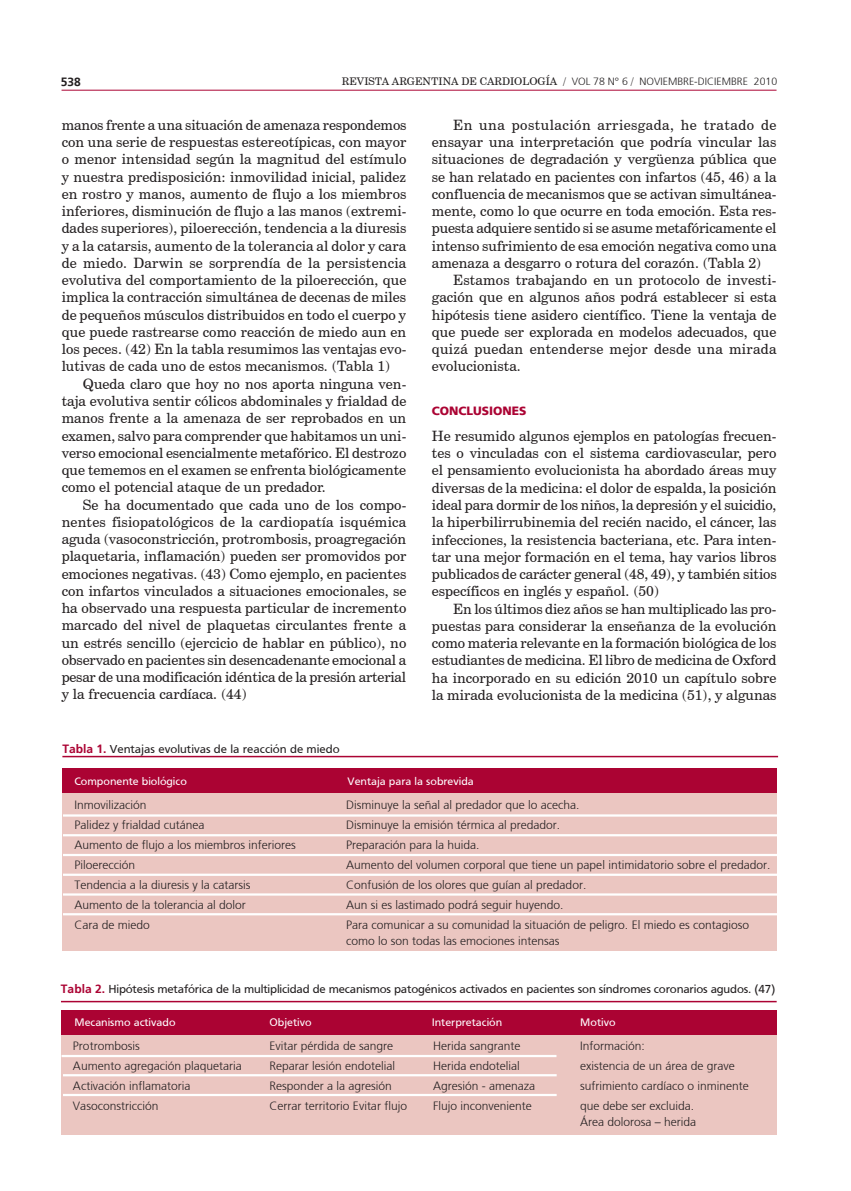
<style>
.page{position:relative;width:851px;height:1191px;background:#fff}
.page>*{position:absolute;margin:0;border:0;box-sizing:border-box;transform-origin:0 0}
.texto{font:14.25px/17.2px "Century Schoolbook BT";color:#231f20;text-align:justify}
.tabla{font:300 12px/15.8px "Frutiger";color:#231f20}
.tabla_tit{font:12px "Frutiger";letter-spacing:-.015em;color:#231f20}
.subtit{font:900 12px "Frutiger";color:#ab0333}
.t1{font:700 12px "Frutiger";color:#231f20}
.tabla_tit-2{font:11.25px "Frutiger";color:#fff}
.tabla_cab_negro{font:11.25px "Frutiger";color:#fff}
.t2{font:10.5px "Century Schoolbook BT";color:#231f20}
.s1{font-family:"Frutiger";font-weight:300}
.s2{font-weight:700;color:#ab0333}
</style>
<div class="page">
<hr style="left:62px;top:90px;width:714px;height:1px;background:#ab0333">
<div style="left:61px;top:1009px;width:715px;height:27px;background:#ab0333"></div>
<div style="left:61px;top:1035px;width:715px;height:99px;background:#ebc6c1"></div>
<hr style="left:61px;top:1000px;width:715px;height:2px;background:#ab0333">
<hr style="left:62px;top:1055px;width:494px;height:2px;background:#fff">
<div style="left:62px;top:768px;width:715px;height:26px;background:#ab0333"></div>
<div style="left:62px;top:793px;width:714px;height:158px;background:#ebc6c1"></div>
<hr style="left:62px;top:756px;width:716px;height:1px;background:#ab0333">
<hr style="left:63px;top:814px;width:720px;height:2px;background:#fff">
<hr style="left:63px;top:834px;width:720px;height:2px;background:#fff">
<hr style="left:63px;top:854px;width:720px;height:2px;background:#fff">
<hr style="left:63px;top:873px;width:720px;height:3px;background:#fff">
<hr style="left:63px;top:893px;width:717px;height:2px;background:#fff">
<hr style="left:63px;top:913px;width:717px;height:2px;background:#fff">
<hr style="left:63px;top:1074px;width:493px;height:2px;background:#fff">
<hr style="left:63px;top:1093px;width:493px;height:3px;background:#fff">
<p class="t1" style="left:61px;top:75px;width:22px">538</p>
<p class="t2" style="left:342px;top:75px;width:436px">REVISTA ARGENTINA DE CARDIOLOGÍA / <span class="s1">VOL 78 N° 6</span> / <span class="s1">novieMBRE-diciem BRE 2010</span></p>
<p class="texto" style="left:62px;top:116px;width:346px">manos frente a una situación de amenaza respondemos con una serie de respuestas estereotípicas, con mayor o menor intensidad según la magnitud del estímulo y nuestra predisposición: inmovilidad inicial, palidez en rostro y manos, aumento de flujo a los miembros inferiores, disminución de flujo a las manos (extremi&shy;dades superiores), piloerección, tendencia a la diuresis y a la catarsis, aumento de la tolerancia al dolor y cara de miedo. Darwin se sorprendía de la persistencia evolutiva del comportamiento de la piloerección, que implica la contracción simultánea de decenas de miles de pequeños músculos distribuidos en todo el cuerpo y que puede rastrearse como reacción de miedo aun en los peces. (42) En la tabla resumimos las ventajas evo&shy;lutivas de cada uno de estos mecanismos. (Tabla 1)</p>
<p class="texto" style="left:62px;top:375px;width:346px;text-indent:21px">Queda claro que hoy no nos aporta ninguna ven&shy;taja evolutiva sentir cólicos abdominales y frialdad de manos frente a la amenaza de ser reprobados en un examen, salvo para comprender que habitamos un uni&shy;verso emocional esencialmente metafórico. El destrozo que tememos en el examen se enfrenta biológicamente como el potencial ataque de un predador.</p>
<p class="texto" style="left:62px;top:495px;width:346px;text-indent:21px">Se ha documentado que cada uno de los compo&shy;nentes fisiopatológicos de la cardiopatía isquémica aguda (vasoconstricción, protrombosis, proagregación plaquetaria, inflamación) pueden ser promovidos por emociones negativas. (43) Como ejemplo, en pacientes con infartos vinculados a situaciones emocionales, se ha observado una respuesta particular de incremento marcado del nivel de plaquetas circulantes frente a un estrés sencillo (ejercicio de hablar en público), no observado en pacientes sin desencadenante emocional a pesar de una modificación idéntica de la presión arterial y la frecuencia cardíaca. (44)</p>
<p class="texto" style="left:432px;top:116px;width:346px;text-indent:21px">En una postulación arriesgada, he tratado de ensayar una interpretación que podría vincular las situaciones de degradación y vergüenza pública que se han relatado en pacientes con infartos (45, 46) a la confluencia de mecanismos que se activan simultánea&shy;mente, como lo que ocurre en toda emoción. Esta res&shy;puesta adquiere sentido si se asume metafóricamente el intenso sufrimiento de esa emoción negativa como una amenaza a desgarro o rotura del corazón. (Tabla 2)</p>
<p class="texto" style="left:432px;top:271px;width:346px;text-indent:21px">Estamos trabajando en un protocolo de investi&shy;gación que en algunos años podrá establecer si esta hipótesis tiene asidero científico. Tiene la ventaja de que puede ser explorada en modelos adecuados, que quizá puedan entenderse mejor desde una mirada evolucionista.</p>
<p class="subtit" style="left:432px;top:404px;width:96px">CONCLUSIONES</p>
<p class="texto" style="left:432px;top:427px;width:346px">He resumido algunos ejemplos en patologías frecuen&shy;tes o vinculadas con el sistema cardiovascular, pero el pensamiento evolucionista ha abordado áreas muy diversas de la medicina: el dolor de espalda, la posición ideal para dormir de los niños, la depresión y el suicidio, la hiperbilirrubinemia del recién nacido, el cáncer, las infecciones, la resistencia bacteriana, etc. Para inten&shy;tar una mejor formación en el tema, hay varios libros publicados de carácter general (48, 49), y también sitios específicos en inglés y español. (50)</p>
<p class="texto" style="left:432px;top:599px;width:346px;text-indent:21px">En los últimos diez años se han multiplicado las pro&shy;puestas para considerar la enseñanza de la evolución como materia relevante en la formación biológica de los estudiantes de medicina. El libro de medicina de Oxford ha incorporado en su edición 2010 un capítulo sobre la mirada evolucionista de la medicina (51), y algunas</p>
<p class="tabla_tit" style="left:62px;top:742px;width:279px"><span class="s2">Tabla 1.</span> Ventajas evolutivas de la reacción de miedo</p>
<p class="tabla_cab_negro" style="left:74px;top:775px;width:114px">Componente biológico</p>
<p class="tabla_cab_negro" style="left:347px;top:775px;width:128px">Ventaja para la sobrevida</p>
<p class="tabla" style="left:74px;top:797px;width:73px">Inmovilización</p>
<p class="tabla" style="left:346px;top:797px;width:235px">Disminuye la señal al predador que lo acecha.</p>
<p class="tabla" style="left:74px;top:817px;width:131px">Palidez y frialdad cutánea</p>
<p class="tabla" style="left:346px;top:817px;width:216px">Disminuye la emisión térmica al predador.</p>
<p class="tabla" style="left:74px;top:837px;width:223px">Aumento de flujo a los miembros inferiores</p>
<p class="tabla" style="left:346px;top:837px;width:135px">Preparación para la huida.</p>
<p class="tabla" style="left:74px;top:857px;width:62px">Piloerección</p>
<p class="tabla" style="left:346px;top:857px;width:426px">Aumento del volumen corporal que tiene un papel intimidatorio sobre el predador.</p>
<p class="tabla" style="left:74px;top:877px;width:178px">Tendencia a la diuresis y la catarsis</p>
<p class="tabla" style="left:346px;top:877px;width:242px">Confusión de los olores que guían al predador.</p>
<p class="tabla" style="left:74px;top:897px;width:173px">Aumento de la tolerancia al dolor</p>
<p class="tabla" style="left:346px;top:897px;width:219px">Aun si es lastimado podrá seguir huyendo.</p>
<p class="tabla" style="left:74px;top:917px;width:77px">Cara de miedo</p>
<p class="tabla" style="left:346px;top:917px;width:404px">Para comunicar a su comunidad la situación de peligro. El miedo es contagioso como lo son todas las emociones intensas</p>
<p class="tabla_tit" style="left:61px;top:982px;width:715px"><span class="s2">Tabla 2.</span> Hipótesis metafórica de la multiplicidad de mecanismos patogénicos activados en pacientes son síndromes coronarios agudos. (47)</p>
<p class="tabla_tit-2" style="left:74px;top:1015px;width:102px">Mecanismo activado</p>
<p class="tabla_tit-2" style="left:269px;top:1015px;width:44px">Objetivo</p>
<p class="tabla_tit-2" style="left:431px;top:1015px;width:72px">Interpretación</p>
<p class="tabla_tit-2" style="left:580px;top:1015px;width:37px">Motivo</p>
<p class="tabla" style="left:73px;top:1038px;width:68px">Protrombosis</p>
<p class="tabla" style="left:269px;top:1038px;width:125px">Evitar pérdida de sangre</p>
<p class="tabla" style="left:433px;top:1038px;width:119px">Herida sangrante I</p>
<p class="tabla" style="left:582px;top:1038px;width:64px">nformación:</p>
<p class="tabla" style="left:73px;top:1058px;width:187px">Aumento agregación plaquetaria R</p>
<p class="tabla" style="left:276px;top:1058px;width:120px">eparar lesión endotelial</p>
<p class="tabla" style="left:433px;top:1058px;width:88px">Herida endotelial</p>
<p class="tabla" style="left:580px;top:1058px;width:156px">existencia de un área de grave</p>
<p class="tabla" style="left:73px;top:1078px;width:119px">Activación inflamatoria</p>
<p class="tabla" style="left:269px;top:1078px;width:148px">Responder a la agresión A</p>
<p class="tabla" style="left:441px;top:1078px;width:96px">gresión - amenaza</p>
<p class="tabla" style="left:580px;top:1078px;width:170px">sufrimiento cardíaco o inminente</p>
<p class="tabla" style="left:73px;top:1098px;width:87px">Vasoconstricción</p>
<p class="tabla" style="left:269px;top:1098px;width:139px">C errar territorio Evitar flujo</p>
<p class="tabla" style="left:433px;top:1098px;width:100px">Flujo inconveniente</p>
<p class="tabla" style="left:580px;top:1098px;width:116px">que debe ser excluida.</p>
<p class="tabla" style="left:580px;top:1113px;width:118px">Área dolorosa – herida</p>
</div>
